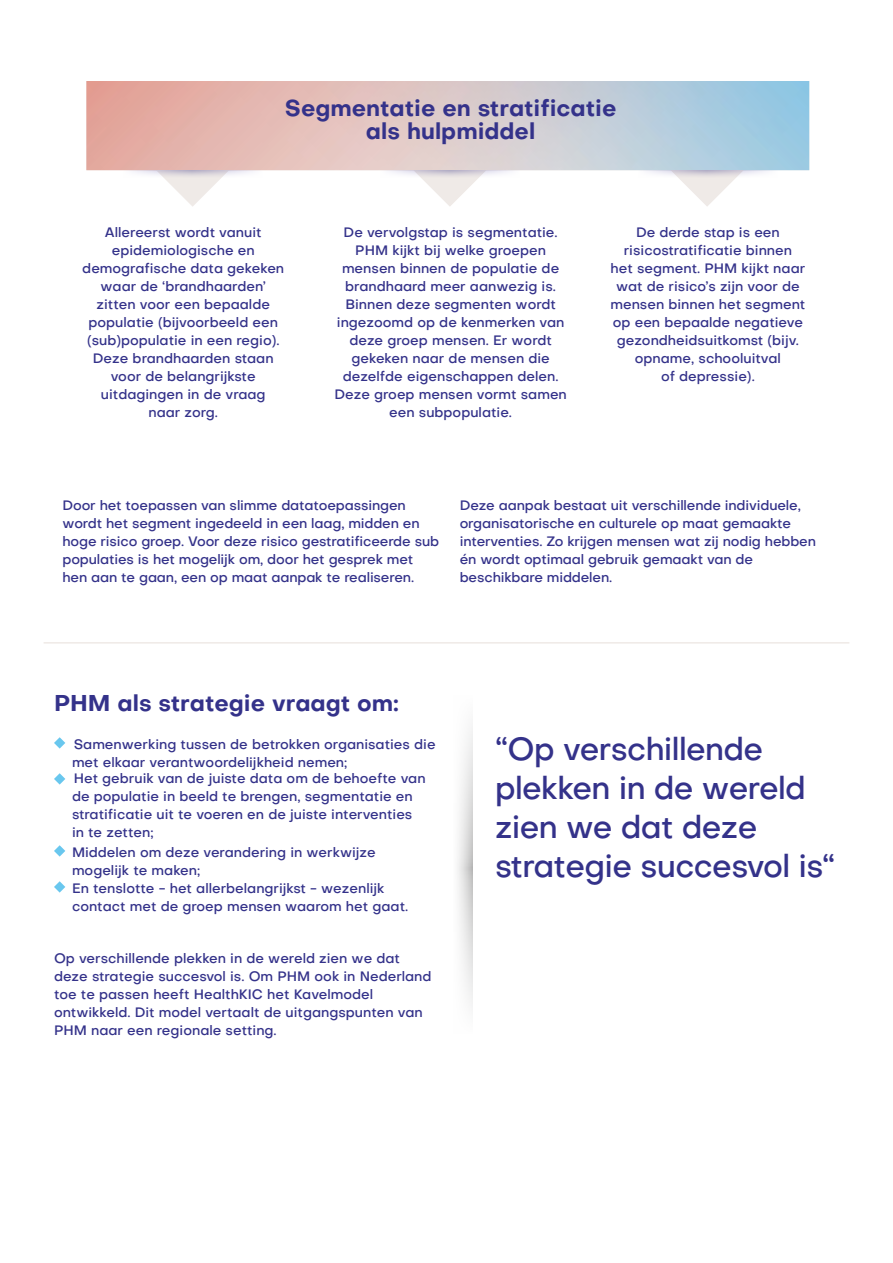
<style>
.page{position:relative;width:893px;height:1263px;background:#fff}
.page>*{position:absolute;margin:0;border:0;box-sizing:border-box;transform-origin:0 0}
.t1{font:500 31.5px/39px "Objective";letter-spacing:-.02em;color:#34328a}
.t2{font:700 22.5px/22.5px "Objective";color:#34328a;text-align:center}
.t3{font:500 13.5px/18px "Objective";color:#34328a}
</style>
<div class="page">
<hr style="left:44px;top:642px;width:805px;height:2px;background:#efeae7">
<svg style="left:164px;top:178px;width:57px;height:29px"></svg>
<svg style="left:124px;top:170px;width:139px;height:8px"></svg>
<svg style="left:422px;top:178px;width:56px;height:28px"></svg>
<svg style="left:381px;top:170px;width:139px;height:8px"></svg>
<svg style="left:679px;top:178px;width:56px;height:28px"></svg>
<svg style="left:638px;top:170px;width:140px;height:8px"></svg>
<svg style="left:457px;top:726px;width:16px;height:281px"></svg>
<svg style="left:54px;top:737px;width:11px;height:12px"></svg>
<svg style="left:54px;top:773px;width:11px;height:12px"></svg>
<svg style="left:54px;top:845px;width:11px;height:12px"></svg>
<svg style="left:54px;top:881px;width:11px;height:12px"></svg>
<h2 class="t2" style="left:285px;top:97px;width:333px">Segmentatie en stratificatie als hulpmiddel</h2>
<p class="t3" style="left:82px;top:223px;width:203px;text-align:center">Allereerst wordt vanuit epidemiologische en demografische data gekeken waar de ‘brandhaarden’ zitten voor een bepaalde populatie (bijvoorbeeld een (sub)populatie in een regio).<br>Deze brandhaarden staan voor de belangrijkste uitdagingen in de vraag<br>naar zorg.</p>
<p class="t3" style="left:334px;top:223px;width:234px;text-align:center">De vervolgstap is segmentatie.<br>PHM kijkt bij welke groepen mensen binnen de populatie de brandhaard meer aanwezig is.<br>Binnen deze segmenten wordt ingezoomd op de kenmerken van deze groep mensen. Er wordt gekeken naar de mensen die dezelfde eigenschappen delen.<br>Deze groep mensen vormt samen een subpopulatie.</p>
<p class="t3" style="left:610px;top:223px;width:196px;text-align:center">De derde stap is een risicostratificatie binnen<br>het segment. PHM kijkt naar wat de risico’s zijn voor de mensen binnen het segment op een bepaalde negatieve gezondheidsuitkomst (bijv. opname, schooluitval<br>of depressie).</p>
<p class="t3" style="left:62px;top:496px;width:378px">Door het toepassen van slimme datatoepassingen wordt het segment ingedeeld in een laag, midden en hoge risico groep. Voor deze risico gestratificeerde sub populaties is het mogelijk om, door het gesprek met hen aan te gaan, een op maat aanpak te realiseren.</p>
<p class="t3" style="left:460px;top:496px;width:358px">Deze aanpak bestaat uit verschillende individuele, organisatorische en culturele op maat gemaakte interventies. Zo krijgen mensen wat zij nodig hebben én wordt optimaal gebruik gemaakt van de beschikbare middelen.</p>
<h2 class="t2" style="left:54px;top:692px;width:346px">PHM als strategie vraagt om:</h2>
<p class="t3" style="left:72px;top:735px;width:365px">Samenwerking tussen de betrokken organisaties die met elkaar verantwoordelijkheid nemen;</p>
<p class="t3" style="left:72px;top:769px;width:355px">Het gebruik van de juiste data om de behoefte van de populatie in beeld te brengen, segmentatie en stratificatie uit te voeren en de juiste interventies in te zetten;</p>
<p class="t3" style="left:72px;top:843px;width:338px">Middelen om deze verandering in werkwijze mogelijk te maken;<br>En tenslotte - het allerbelangrijkst - wezenlijk contact met de groep mensen waarom het gaat.</p>
<p class="t3" style="left:54px;top:949px;width:379px">Op verschillende plekken in de wereld zien we dat deze strategie succesvol is. Om PHM ook in Nederland toe te passen heeft HealthKIC het Kavelmodel ontwikkeld. Dit model vertaalt de uitgangspunten van PHM naar een regionale setting.</p>
<h1 class="t1" style="left:495px;top:729px;width:342px">“Op verschillende plekken in de wereld zien we dat deze strategie succesvol is“</h1>
</div>
